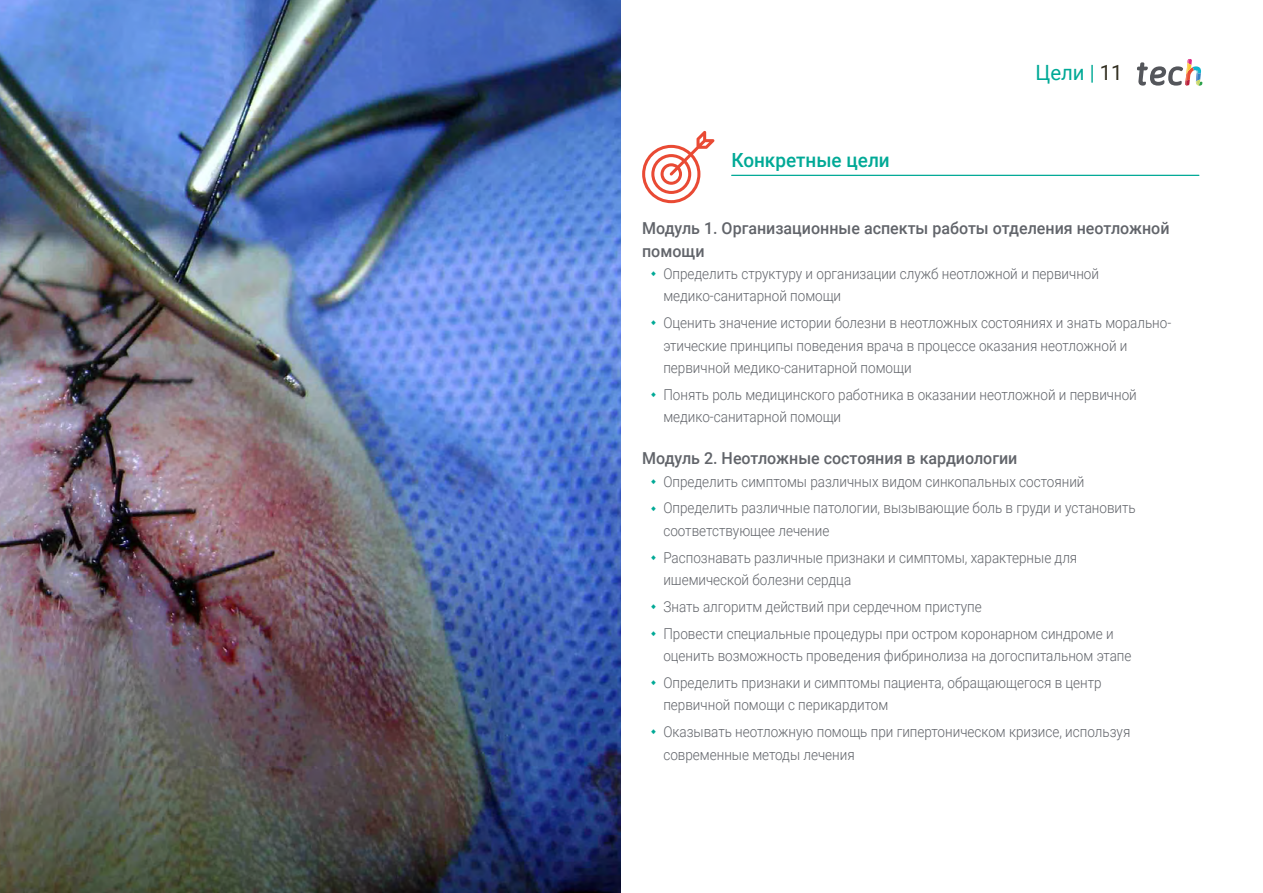
<style>
.page{position:relative;width:1263px;height:893px;background:#fff}
.page>*{position:absolute;margin:0;border:0;box-sizing:border-box;transform-origin:0 0}
.t1{font:21px "Roboto";color:#00a996}
.t2{font:500 19.5px "Roboto";color:#00a996}
.t3{font:500 16.5px/22.5px "Roboto";color:#61646a}
.t4{font:300 15px/26.7px "Roboto";color:#61646a;scale:.9 1}
.s1{color:#312e20}
</style>
<div class="page">
<svg style="left:642px;top:131px;width:72px;height:72px"></svg>
<hr style="left:731px;top:175px;width:468px;height:1px;background:#00a996">
<img style="left:0;top:0;width:621px;height:893px">
<svg style="left:1137px;top:59px;width:65px;height:27px"></svg>
<h2 class="t2" style="left:731px;top:146px;width:160px">Конкретные цели</h2>
<h1 class="t1" style="left:1035px;top:57px;width:89px">Цели | <span class="s1">11</span></h1>
<p class="t3" style="left:642px;top:216px;width:529px">Модуль 1. Организационные аспекты работы отделения неотложной помощи</p>
<p class="t4" style="left:663px;top:262px;width:486px;line-height:22.5px">Определить структуру и организации служб неотложной и первичной медико-санитарной помощи</p>
<p class="t4" style="left:663px;top:311px;width:566px;line-height:22.5px">Оценить значение истории болезни в неотложных состояниях и знать морально&shy;этические принципы поведения врача в процессе оказания неотложной и первичной медико-санитарной помощи</p>
<p class="t4" style="left:663px;top:383px;width:527px;line-height:22.5px">Понять роль медицинского работника в оказании неотложной и первичной медико-санитарной помощи</p>
<p class="t3" style="left:642px;top:446px;width:377px">Модуль 2. Неотложные состояния в кардиологии</p>
<p class="t4" style="left:663px;top:467px;width:526px">Определить симптомы различных видом синкопальных состояний<br>Определить различные патологии, вызывающие боль в груди и установить</p>
<p class="t4" style="left:663px;top:517px;width:461px">соответствующее лечение<br>Распознавать различные признаки и симптомы, характерные для</p>
<p class="t4" style="left:663px;top:566px;width:502px">ишемической болезни сердца<br>Знать алгоритм действий при сердечном приступе<br>Провести специальные процедуры при остром коронарном синдроме и</p>
<p class="t4" style="left:663px;top:642px;width:522px">оценить возможность проведения фибринолиза на догоспитальном этапе<br>Определить признаки и симптомы пациента, обращающегося в центр</p>
<p class="t4" style="left:663px;top:691px;width:520px">первичной помощи с перикардитом<br>Оказывать неотложную помощь при гипертоническом кризисе, используя</p>
<p class="t4" style="left:663px;top:740px;width:214px">современные методы лечения</p>
</div>
